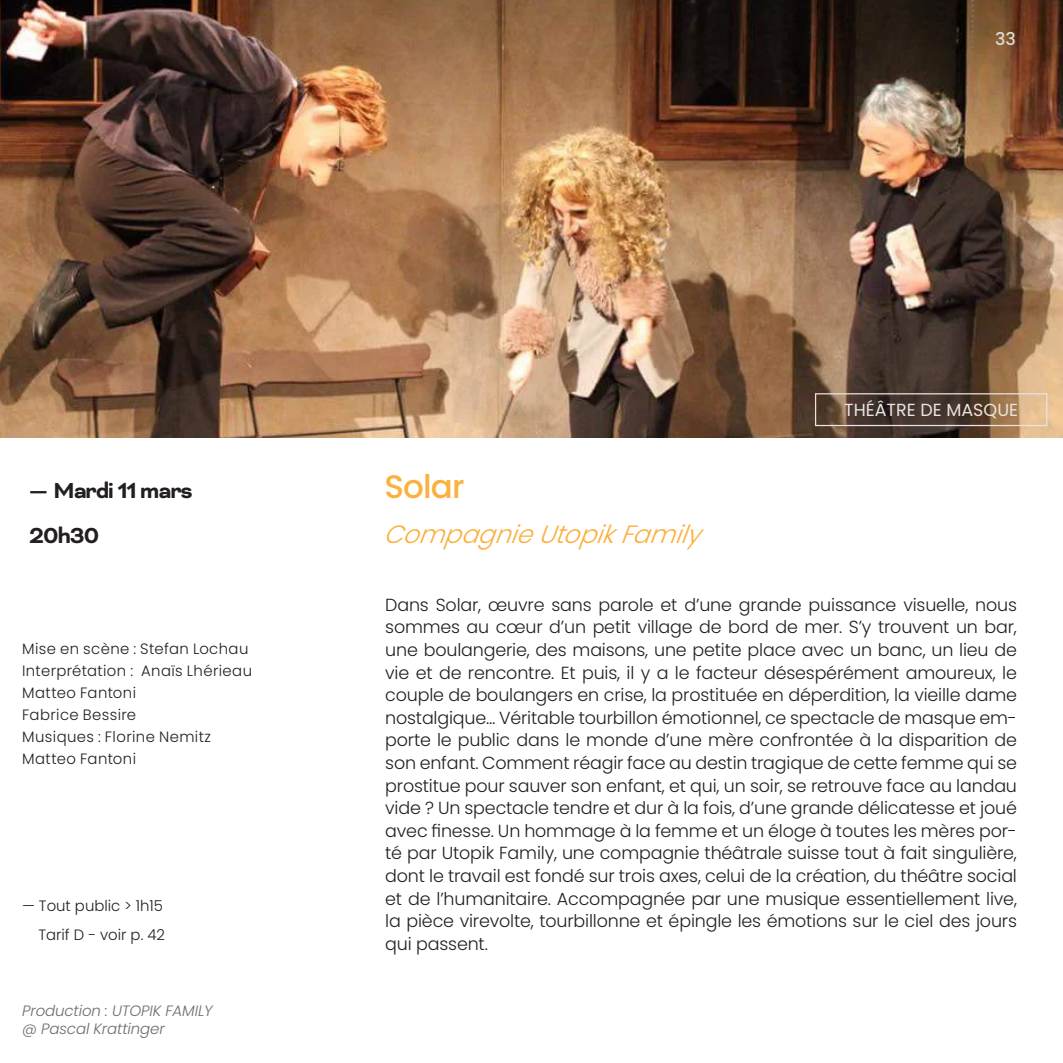
<style>
.page{position:relative;width:1063px;height:1063px;background:#fff}
.page>*{position:absolute;margin:0;border:0;box-sizing:border-box;transform-origin:0 0}
.titre{font:500 32.5px "Poppins";letter-spacing:-.025em;color:#fbb03f}
.titre-2{font:italic 300 25px "Poppins";color:#fbb03f}
.DATE{font:700 25px "Bicyclette";letter-spacing:-.04em;color:#231f20}
.TEXTE{font:300 17.5px/22.5px "Poppins";letter-spacing:-.01em;color:#231f20;text-align:justify}
.t1{font:17.5px "Poppins";color:#e8e4e0}
.DATE-2{font:500 17.5px "Poppins";color:#dddad5}
.TEXTE-2{font:300 15px "Poppins";letter-spacing:.025em;color:#231f20}
.TEXTE-3{font:italic 300 15px "Poppins";letter-spacing:-.01em;color:#6c6d70}
.TEXTE-4{font:300 15px "Poppins";color:#231f20}
</style>
<div class="page">
<img style="left:0;top:0;width:1063px;height:438px">
<div style="left:815px;top:393px;width:232px;height:33px;border:1px solid #e8e4e0"></div>
<svg style="left:971px;top:0;width:3px;height:54px"></svg>
<p class="DATE-2" style="left:995px;top:29px;width:22px">33</p>
<p class="DATE" style="left:29px;top:475px;width:165px">— Mardi 11 mars</p>
<p class="DATE" style="left:29px;top:521px;width:72px">20h30</p>
<p class="TEXTE-2" style="left:22px;top:640px;width:228px">Mise en scène : Stefan Lochau</p>
<p class="TEXTE-2" style="left:22px;top:662px;width:231px">Interprétation : Anaïs Lhérieau</p>
<p class="TEXTE-2" style="left:22px;top:684px;width:115px">Matteo Fantoni</p>
<p class="TEXTE-2" style="left:22px;top:706px;width:116px">Fabrice Bessire</p>
<p class="TEXTE-2" style="left:22px;top:728px;width:190px">Musiques : Florine Nemitz</p>
<p class="TEXTE-2" style="left:22px;top:750px;width:115px">Matteo Fantoni</p>
<p class="TEXTE-4" style="left:22px;top:897px;width:142px">— Tout public &gt; 1h15</p>
<p class="TEXTE-4" style="left:38px;top:926px;width:128px">Tarif D - voir p. 42</p>
<p class="TEXTE-3" style="left:22px;top:1003px;width:192px">Production : UTOPIK FAMILY</p>
<p class="TEXTE-3" style="left:22px;top:1020px;width:144px">@ Pascal Krattinger</p>
<p class="titre" style="left:384px;top:467px;width:82px">Solar</p>
<p class="titre-2" style="left:384px;top:520px;width:326px">Compagnie UtopikFamily</p>
<p class="t1" style="left:844px;top:400px;width:175px">THÉÂTRE DE MASQUE</p>
<p class="TEXTE" style="left:385px;top:593px;width:633px">Dans Solar, œuvre sans parole et d’une grande puissance visuelle, nous sommes au cœur d’un petit village de bord de mer. S’y trouvent un bar, une boulangerie, des maisons, une petite place avec un banc, un lieu de vie et de rencontre. Et puis, il y a le facteur désespérément amoureux, le couple de boulangers en crise, la prostituée en déperdition, la vieille dame nostalgique… Véritable tourbillon émotionnel, ce spectacle de masque em&shy;porte le public dans le monde d’une mère confrontée à la disparition de son enfant. Comment réagir face au destin tragique de cette femme qui se prostitue pour sauver son enfant, et qui, un soir, se retrouve face au landau vide ? Un spectacle tendre et dur à la fois, d’une grande délicatesse et joué avec finesse. Un hommage à la femme et un éloge à toutes les mères por&shy;té par Utopik Family, une compagnie théâtrale suisse tout à fait singulière, dont le travail est fondé sur trois axes, celui de la création, du théâtre social et de l’humanitaire. Accompagnée par une musique essentiellement live, la pièce virevolte, tourbillonne et épingle les émotions sur le ciel des jours qui passent.</p>
</div>
